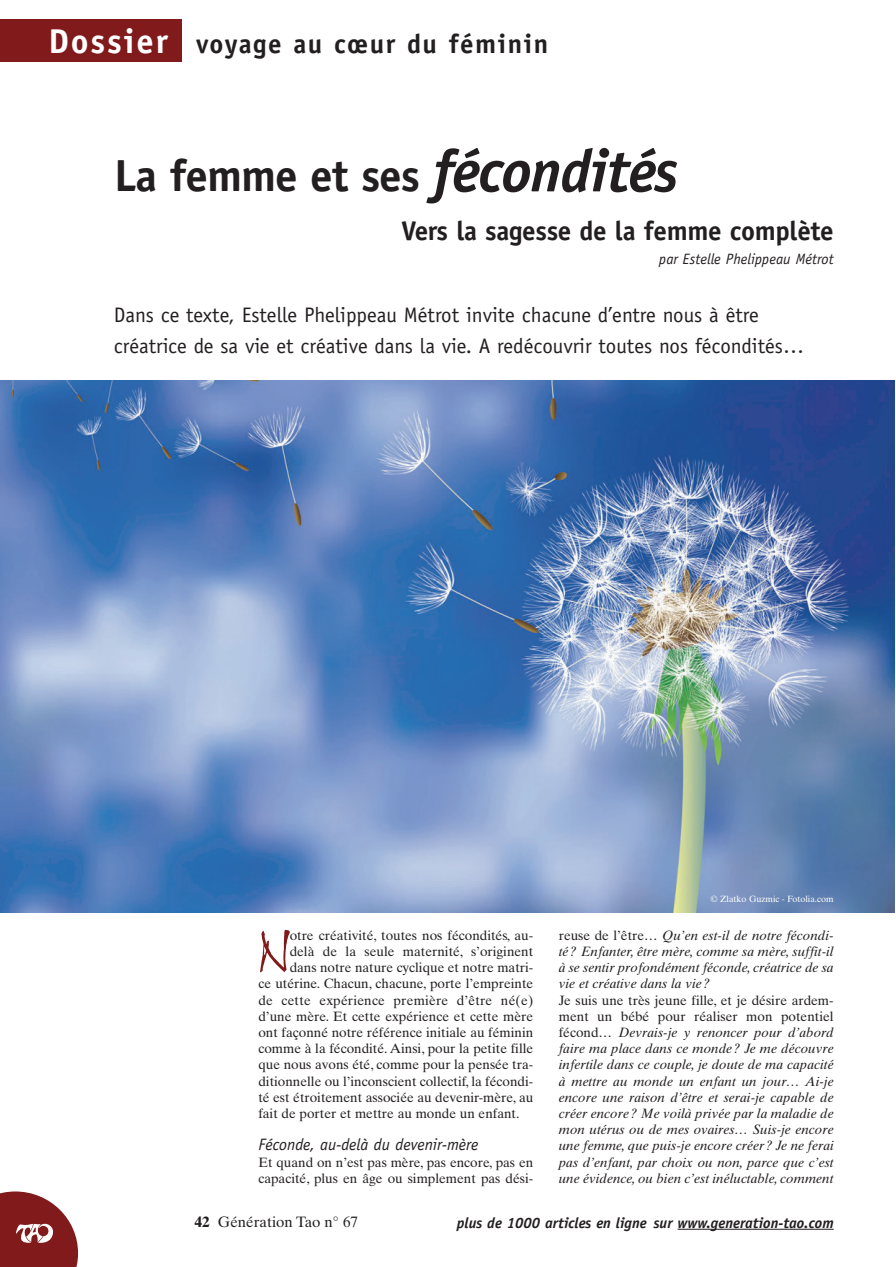
<style>
.page{position:relative;width:896px;height:1267px;background:#fff}
.page>*{position:absolute;margin:0;border:0;box-sizing:border-box;transform-origin:0 0}
.t1{font:61.95px "Bergell Plain";color:#801a1b}
.t2{font:700 45px "Officina Sans";letter-spacing:-.02em;color:#231f20}
.t3{font:700 27px "Officina Sans";letter-spacing:-.01em;color:#231f20}
.t4{font:700 27px "Officina Sans";letter-spacing:.055em;color:#231f20}
.t5{font:21px/31.5px "Officina Sans";color:#231f20}
.t6{font:italic 16.5px "Officina Sans";color:#231f20}
.t7{font:italic 700 15px "Officina Sans";color:#231f20}
.t8{font:italic 15px "Officina Sans";color:#231f20}
.t9{font:15px "Times Ten";color:#231f20}
.t10{font:italic 13.5px/16.2px "Times Ten";color:#231f20;text-align:justify}
.t11{font:13.5px/16.2px "Times Ten";color:#231f20}
.t12{font:9px "Times Ten";color:#fff}
.s1{font-size:34.5px;color:#fff}
.s2{font-style:italic;font-size:60px}
.s3{font-style:normal}
.s4{font-weight:700}
</style>
<div class="page">
<svg style="left:0;top:1191px;width:78px;height:75px"></svg>
<hr style="left:678px;top:1228px;width:156px;height:1px;background:#231f20">
<img style="left:0;top:380px;width:894px;height:532px">
<div style="left:0;top:19px;width:182px;height:42px;background:#801a1b"></div>
<h3 class="t4" style="left:48px;top:34px;width:501px"><span class="s1">Dossier</span> voyage au cœur du féminin</h3>
<h2 class="t2" style="left:114px;top:159px;width:566px">La femme et ses <span class="s2">fécondités</span></h2>
<h3 class="t3" style="left:401px;top:220px;width:434px">Vers la sagesse de la femme complète</h3>
<p class="t8" style="left:659px;top:253px;width:176px">par Estelle Phelippeau Métrot</p>
<h3 class="t5" style="left:114px;top:301px;width:692px">Dans ce texte, Estelle Phelippeau Métrot invite chacune d’entre nous à être créatrice de sa vie et créative dans la vie. A redécouvrir toutes nos fécondités…</h3>
<h1 class="t1" style="left:258px;top:925px;width:33px">N</h1>
<p class="t11" style="left:290px;top:928px;width:245px">otre créativité, toutes nos fécondités, au-</p>
<p class="t11" style="left:290px;top:944px;width:245px">delà de la seule maternité, s’originent</p>
<p class="t11" style="left:290px;top:960px;width:245px">dans notre nature cyclique et notre matri-</p>
<p class="t11" style="left:258px;top:977px;width:276px">ce utérine. Chacun, chacune, porte l’empreinte</p>
<p class="t11" style="left:258px;top:993px;width:276px">de cette expérience première d’être né(e)</p>
<p class="t11" style="left:258px;top:1009px;width:276px">d’une mère. Et cette expérience et cette mère</p>
<p class="t11" style="left:258px;top:1025px;width:276px">ont façonné notre référence initiale au féminin</p>
<p class="t11" style="left:258px;top:1041px;width:276px">comme à la fécondité. Ainsi, pour la petite fille</p>
<p class="t11" style="left:258px;top:1058px;width:276px">que nous avons été, comme pour la pensée tra-</p>
<p class="t11" style="left:258px;top:1074px;width:276px">ditionnelle ou l’inconscient collectif, la fécondi-</p>
<p class="t11" style="left:258px;top:1090px;width:276px">té est étroitement associée au devenir-mère, au</p>
<p class="t11" style="left:258px;top:1106px;width:263px">fait de porter et mettre au monde un enfant.</p>
<p class="t6" style="left:258px;top:1138px;width:222px">Féconde, au-delà du devenir-mère</p>
<p class="t11" style="left:258px;top:1155px;width:276px">Et quand on n’est pas mère, pas encore, pas en capacité, plus en âge ou simplement pas dési-</p>
<p class="t12" style="left:710px;top:895px;width:125px">© Zlatko Guzmic - Fotolia.com</p>
<p class="t10" style="left:559px;top:928px;width:276px"><span class="s3">reuse de l’être…</span> Qu’en est-il de notre fécondi&shy;té ? Enfanter, être mère, comme sa mère, suffit-il à se sentir profondément féconde, créatrice de sa vie et créative dans la vie ?</p>
<p class="t10" style="left:559px;top:993px;width:277px"><span class="s3">Je suis une très jeune fille, et je désire ardem&shy;ment un bébé pour réaliser mon potentiel fécond…</span> Devrais-je y renoncer pour d’abord faire ma place dans ce monde ? Je me découvre infertile dans ce couple, je doute de ma capacité à mettre au monde un enfant un jour… Ai-je encore une raison d’être et serai-je capable de créer encore ? Me voilà privée par la maladie de mon utérus ou de mes ovaires… Suis-je encore une femme, que puis-je encore créer ? Je ne ferai pas d’enfant, par choix ou non, parce que c’est une évidence, ou bien c’est inéluctable, comment</p>
<p class="t9" style="left:195px;top:1215px;width:165px"><span class="s4">42</span> Génération Tao n° 67</p>
<p class="t7" style="left:457px;top:1216px;width:378px">plus de 1000 articles en ligne sur www.generation-tao.com</p>
</div>
